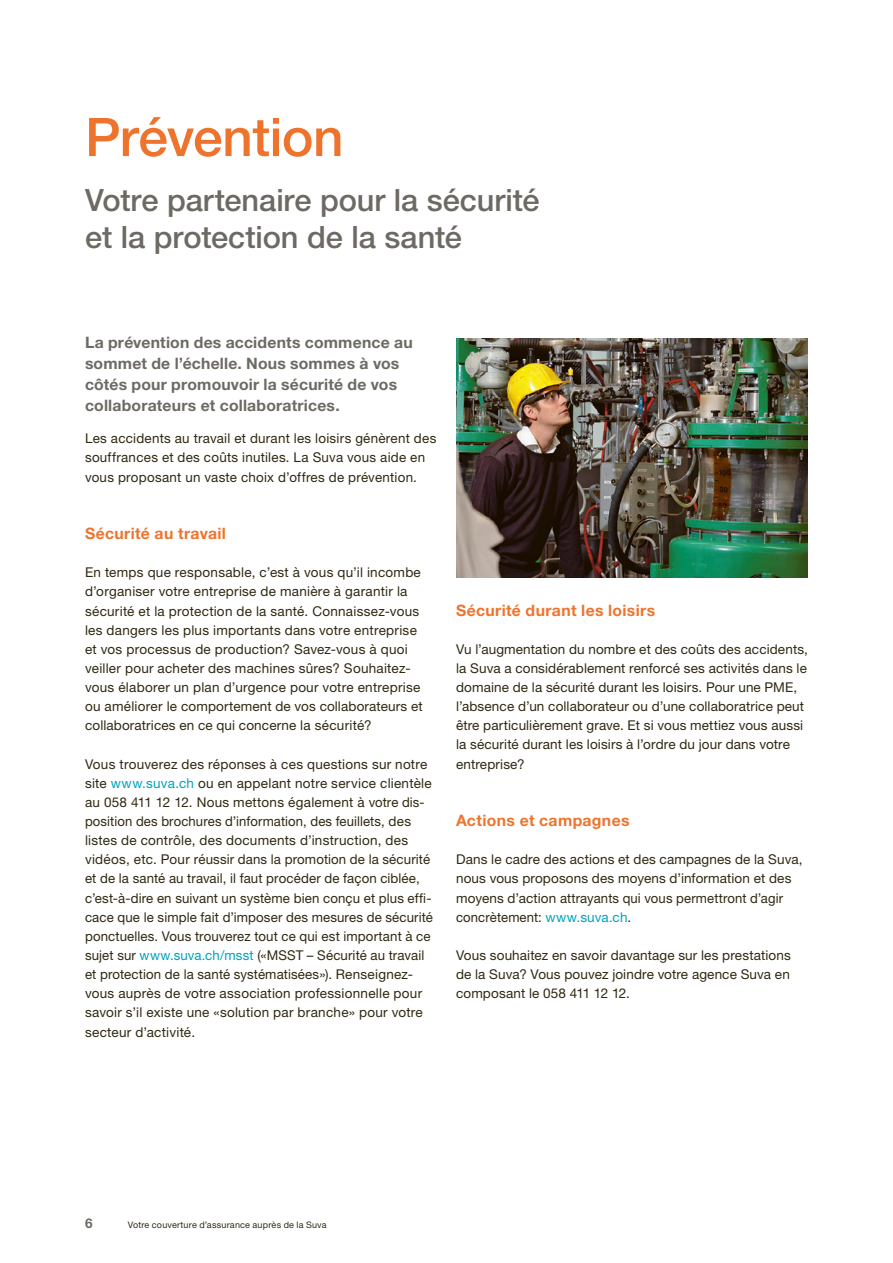
<style>
.page{position:relative;width:893px;height:1263px;background:#fff}
.page>*{position:absolute;margin:0;border:0;box-sizing:border-box;transform-origin:0 0}
.t1{font:500 53.25px "Helvetica Neue LT Std";letter-spacing:-.01em;color:#ee742d}
.t2{font:500 30.75px/36.9px "Helvetica Neue LT Std";letter-spacing:-.005em;color:#6d6a63}
.t3{font:700 15.75px/21.3px "Helvetica Neue LT Std";letter-spacing:.01em;color:#6d6a63}
.t4{font:700 15.75px "Helvetica Neue LT Std";letter-spacing:.02em;color:#ee742d}
.t5{font:13.5px/19.2px "Helvetica Neue LT Std";letter-spacing:.015em;color:#2f2912}
.t6{font:700 13.5px "Helvetica Neue LT Std";color:#6d6a63}
.t7{font:9px "Helvetica Neue LT Std";letter-spacing:.02em;color:#2f2912}
.s1{color:#00a2bc}
</style>
<div class="page">
<img style="left:456px;top:338px;width:352px;height:239px">
<h1 class="t1" style="left:85px;top:105px;width:260px">Prévention</h1>
<h2 class="t2" style="left:85px;top:181px;width:456px">Votre partenaire pour la sécurité et la protection de la santé</h2>
<p class="t3" style="left:85px;top:331px;width:329px">La prévention des accidents commence au sommet de l’échelle. Nous sommes à vos côtés pour promouvoir la sécurité de vos collaborateurs et collaboratrices.</p>
<p class="t5" style="left:85px;top:429px;width:353px">Les accidents au travail et durant les loisirs génèrent des souffrances et des coûts inutiles. La Suva vous aide en vous proposant un vaste choix d’offres de prévention.</p>
<p class="t4" style="left:85px;top:524px;width:142px">Sécurité au travail</p>
<p class="t5" style="left:85px;top:563px;width:339px">En temps que responsable, c’est à vous qu’il incombe d’organiser votre entreprise de manière à garantir la sécurité et la protection de la santé. Connaissez-vous les dangers les plus importants dans votre entreprise et vos processus de production? Savez-vous à quoi veiller pour acheter des machines sûres? Souhaitez&shy;vous élaborer un plan d’urgence pour votre entreprise ou améliorer le comportement de vos collaborateurs et collaboratrices en ce qui concerne la sécurité?</p>
<p class="t5" style="left:85px;top:754px;width:350px">Vous trouverez des réponses à ces questions sur notre site <span class="s1">www.suva.ch</span> ou en appelant notre service clientèle au 058 411 12 12. Nous mettons également à votre dis&shy;position des brochures d’information, des feuillets, des listes de contrôle, des documents d’instruction, des vidéos, etc. Pour réussir dans la promotion de la sécurité et de la santé au travail, il faut procéder de façon ciblée, c’est-à-dire en suivant un système bien conçu et plus effi&shy;cace que le simple fait d’imposer des mesures de sécurité ponctuelles. Vous trouverez tout ce qui est important à ce sujet sur <span class="s1">www.suva.ch/msst</span> («MSST – Sécurité au travail et protection de la santé systématisées»). Renseignez&shy;vous auprès de votre association professionnelle pour savoir s’il existe une «solution par branche» pour votre secteur d’activité.</p>
<p class="t4" style="left:456px;top:600px;width:201px">Sécurité durant les loisirs</p>
<p class="t5" style="left:456px;top:639px;width:353px">Vu l’augmentation du nombre et des coûts des accidents, la Suva a considérablement renforcé ses activités dans le domaine de la sécurité durant les loisirs. Pour une PME, l’absence d’un collaborateur ou d’une collaboratrice peut être particulièrement grave. Et si vous mettiez vous aussi la sécurité durant les loisirs à l’ordre du jour dans votre entreprise?</p>
<p class="t4" style="left:456px;top:811px;width:175px">Actions et campagnes</p>
<p class="t5" style="left:456px;top:850px;width:348px">Dans le cadre des actions et des campagnes de la Suva, nous vous proposons des moyens d’information et des moyens d’action attrayants qui vous permettront d’agir concrètement: <span class="s1">www.suva.ch</span>.</p>
<p class="t5" style="left:456px;top:945px;width:336px;text-align:justify">Vous souhaitez en savoir davantage sur les prestations de la Suva? Vous pouvez joindre votre agence Suva en composant le 058 411 12 12.</p>
<p class="t6" style="left:85px;top:1215px;width:9px">6</p>
<p class="t7" style="left:128px;top:1219px;width:200px">Votre couverture d’assurance auprès de la Suva</p>
</div>
